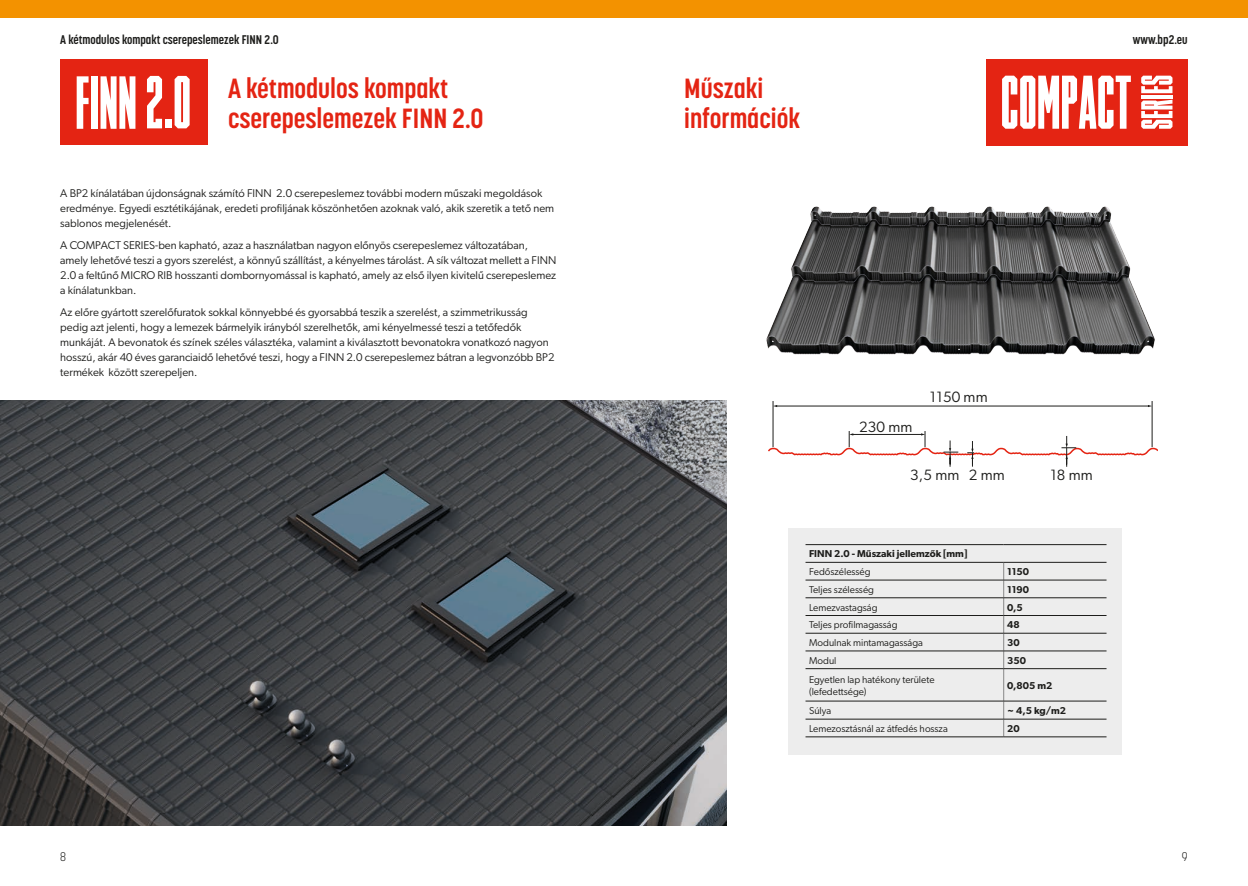
<style>
.page{position:relative;width:1248px;height:886px;background:#fff}
.page>*{position:absolute;margin:0;border:0;box-sizing:border-box;transform-origin:0 0}
.TYTUŁ{font:700 27.5px/30px "Korolev Condensed";color:#e42413}
.BASIC{font:15px "Gibson";letter-spacing:.01em;color:#1d1d1b}
.t1{font:700 12.5px "Korolev Condensed";color:#1d1d1b}
.t2{font:300 12.5px "Korolev Condensed";color:#1d1d1b}
.BASIC-2{font:11.25px/15px "Gibson";color:#1d1d1b}
._8_pt_hyper_Tekst{font:10px/11.2px "Gibson";color:#1d1d1b}
._8_pt_hyper_Tekst-2{font:600 10px "Gibson";color:#1d1d1b}
</style>
<div class="page">
<div style="left:0;top:0;width:1247px;height:18px;background:#f39200"></div>
<img style="left:0;top:400px;width:726px;height:426px">
<div style="left:788px;top:528px;width:333px;height:226px;background:#ededed"></div>
<hr style="left:772px;top:401px;width:1px;height:46px;background:#1d1d1b">
<hr style="left:776px;top:406px;width:372px;height:1px;background:#1d1d1b">
<hr style="left:1151px;top:401px;width:1px;height:46px;background:#1d1d1b">
<svg style="left:768px;top:431px;width:389px;height:36px"></svg>
<img style="left:766px;top:206px;width:389px;height:149px">
<hr style="left:805px;top:544px;width:198px;height:1px;background:#1d1d1b">
<hr style="left:1003px;top:544px;width:103px;height:1px;background:#1d1d1b">
<svg style="left:1003px;top:563px;width:1px;height:105px"></svg>
<hr style="left:1003px;top:669px;width:1px;height:32px;background:#878787">
<hr style="left:805px;top:562px;width:198px;height:1px;background:#1d1d1b">
<hr style="left:1003px;top:562px;width:103px;height:1px;background:#1d1d1b">
<hr style="left:805px;top:580px;width:198px;height:1px;background:#1d1d1b">
<hr style="left:1003px;top:580px;width:103px;height:1px;background:#1d1d1b">
<hr style="left:805px;top:597px;width:198px;height:1px;background:#1d1d1b">
<hr style="left:1003px;top:597px;width:103px;height:1px;background:#1d1d1b">
<hr style="left:805px;top:615px;width:198px;height:1px;background:#1d1d1b">
<hr style="left:1003px;top:615px;width:103px;height:1px;background:#1d1d1b">
<hr style="left:805px;top:633px;width:198px;height:1px;background:#1d1d1b">
<hr style="left:1003px;top:633px;width:103px;height:1px;background:#1d1d1b">
<hr style="left:805px;top:651px;width:198px;height:1px;background:#1d1d1b">
<hr style="left:1003px;top:651px;width:103px;height:1px;background:#1d1d1b">
<hr style="left:805px;top:668px;width:198px;height:1px;background:#1d1d1b">
<hr style="left:1003px;top:668px;width:103px;height:1px;background:#1d1d1b">
<svg style="left:1003px;top:702px;width:1px;height:35px"></svg>
<hr style="left:805px;top:701px;width:198px;height:1px;background:#1d1d1b">
<hr style="left:1003px;top:701px;width:103px;height:1px;background:#1d1d1b">
<hr style="left:805px;top:719px;width:198px;height:1px;background:#1d1d1b">
<hr style="left:1003px;top:719px;width:103px;height:1px;background:#1d1d1b">
<hr style="left:805px;top:737px;width:198px;height:1px;background:#1d1d1b">
<hr style="left:1003px;top:737px;width:103px;height:1px;background:#1d1d1b">
<div style="left:60px;top:59px;width:147px;height:86px;background:#e42413"></div>
<svg style="left:77px;top:76px;width:12px;height:53px"></svg>
<div style="left:91px;top:76px;width:7px;height:53px;background:#fff"></div>
<svg style="left:100px;top:76px;width:35px;height:53px"></svg>
<svg style="left:147px;top:76px;width:15px;height:52px"></svg>
<div style="left:165px;top:119px;width:7px;height:9px;background:#fff"></div>
<svg style="left:174px;top:76px;width:16px;height:52px"></svg>
<div style="left:986px;top:59px;width:201px;height:86px;background:#e42413"></div>
<svg style="left:1002px;top:76px;width:128px;height:53px"></svg>
<svg style="left:1141px;top:100px;width:31px;height:29px"></svg>
<hr style="left:1141px;top:95px;width:31px;height:4px;background:#fff">
<svg style="left:1141px;top:76px;width:31px;height:17px"></svg>
<p class="t1" style="left:60px;top:32px;width:220px">A kétmodulos kompakt cserepeslemezek FINN 2.0</p>
<p class="t1" style="left:1132px;top:32px;width:56px">www.bp2.eu</p>
<p class="TYTUŁ" style="left:228px;top:74px;width:257px">A kétmodulos kompakt cserepeslemezek FINN 2.0</p>
<p class="TYTUŁ" style="left:684px;top:73px;width:117px">Műszaki információk</p>
<p class="BASIC-2" style="left:60px;top:185px;width:495px">A BP2 kínálatában újdonságnak számító FINN 2.0 cserepeslemez további modern műszaki megoldások eredménye. Egyedi esztétikájának, eredeti profiljának köszönhetően azoknak való, akik szeretik a tető nem sablonos megjelenését.</p>
<p class="BASIC-2" style="left:60px;top:237px;width:497px">A COMPACT SERIES-ben kapható, azaz a használatban nagyon előnyös cserepeslemez változatában, amely lehetővé teszi a gyors szerelést, a könnyű szállítást, a kényelmes tárolást. A sík változat mellett a FINN 2.0 a feltűnő MICRO RIB hosszanti dombornyomással is kapható, amely az első ilyen kivitelű cserepeslemez a kínálatunkban.</p>
<p class="BASIC-2" style="left:60px;top:304px;width:495px">Az előre gyártott szerelőfuratok sokkal könnyebbé és gyorsabbá teszik a szerelést, a szimmetrikusság pedig azt jelenti, hogy a lemezek bármelyik irányból szerelhetők, ami kényelmessé teszi a tetőfedők munkáját. A bevonatok és színek széles választéka, valamint a kiválasztott bevonatokra vonatkozó nagyon hosszú, akár 40 éves garanciaidő lehetővé teszi, hogy a FINN 2.0 cserepeslemez bátran a legvonzóbb BP2 termékek között szerepeljen.</p>
<p class="BASIC" style="left:929px;top:388px;width:59px">1150 mm</p>
<p class="BASIC" style="left:859px;top:417px;width:55px">230 mm</p>
<p class="BASIC" style="left:910px;top:466px;width:51px">3,5 mm</p>
<p class="BASIC" style="left:968px;top:466px;width:37px">2 mm</p>
<p class="BASIC" style="left:1050px;top:466px;width:44px">18 mm</p>
<p class="_8_pt_hyper_Tekst-2" style="left:809px;top:548px;width:160px">FINN 2.0 - Műszaki jellemzők [mm]</p>
<p class="_8_pt_hyper_Tekst" style="left:809px;top:566px;width:63px">Fedőszélesség</p>
<p class="_8_pt_hyper_Tekst-2" style="left:1007px;top:566px;width:23px">1150</p>
<p class="_8_pt_hyper_Tekst" style="left:809px;top:584px;width:66px">Teljes szélesség</p>
<p class="_8_pt_hyper_Tekst-2" style="left:1007px;top:583px;width:23px">1190</p>
<p class="_8_pt_hyper_Tekst" style="left:809px;top:601px;width:70px">Lemezvastagság</p>
<p class="_8_pt_hyper_Tekst-2" style="left:1007px;top:601px;width:17px">0,5</p>
<p class="_8_pt_hyper_Tekst" style="left:809px;top:619px;width:90px">Teljes profilmagasság</p>
<p class="_8_pt_hyper_Tekst-2" style="left:1007px;top:619px;width:14px">48</p>
<p class="_8_pt_hyper_Tekst" style="left:809px;top:637px;width:115px">Modulnak mintamagassága</p>
<p class="_8_pt_hyper_Tekst-2" style="left:1007px;top:637px;width:14px">30</p>
<p class="_8_pt_hyper_Tekst" style="left:809px;top:654px;width:29px">Modul</p>
<p class="_8_pt_hyper_Tekst-2" style="left:1007px;top:654px;width:20px">350</p>
<p class="_8_pt_hyper_Tekst" style="left:809px;top:674px;width:127px">Egyetlen lap hatékony területe (lefedettsége)</p>
<p class="_8_pt_hyper_Tekst-2" style="left:1007px;top:679px;width:47px">0,805 m2</p>
<p class="_8_pt_hyper_Tekst" style="left:809px;top:705px;width:24px">Súlya</p>
<p class="_8_pt_hyper_Tekst-2" style="left:1007px;top:705px;width:60px">~ 4,5 kg/m2</p>
<p class="_8_pt_hyper_Tekst" style="left:809px;top:723px;width:140px">Lemezosztásnál az átfedés hossza</p>
<p class="_8_pt_hyper_Tekst-2" style="left:1007px;top:722px;width:14px">20</p>
<p class="t2" style="left:60px;top:849px;width:7px">8</p>
<p class="t2" style="left:1181px;top:849px;width:7px">9</p>
</div>
